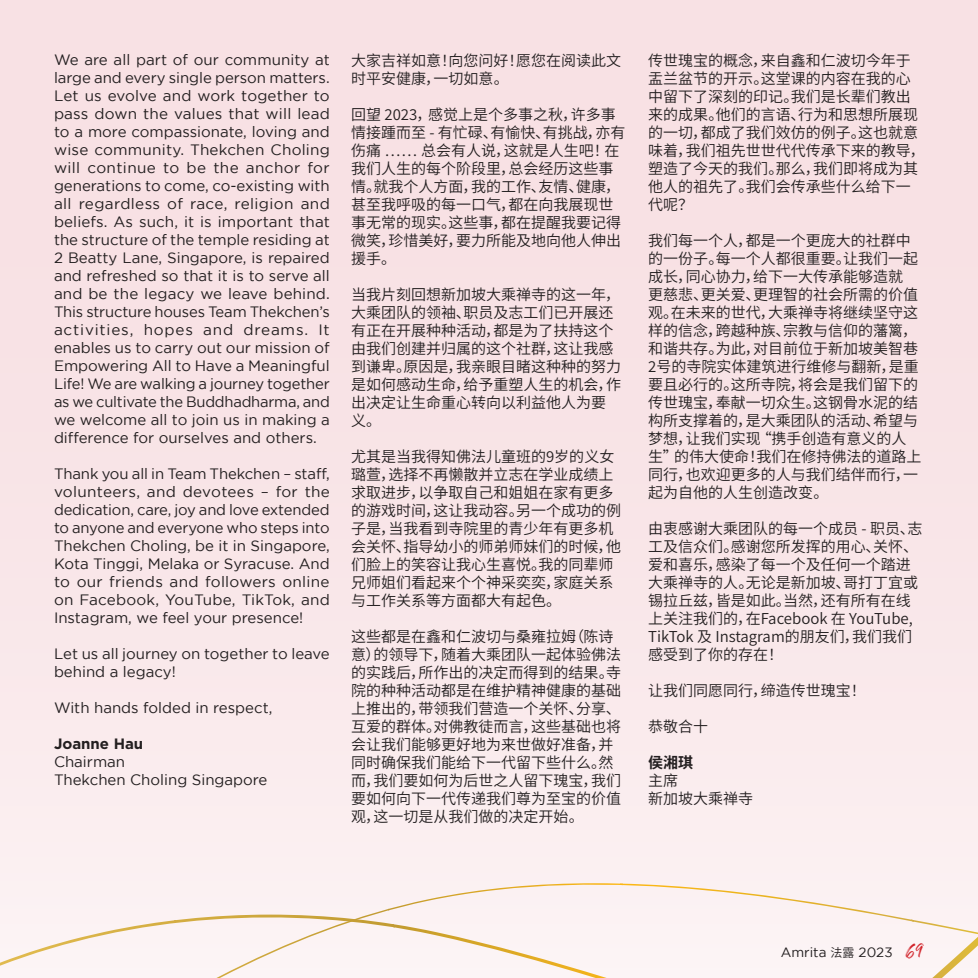
<style>
.page{position:relative;width:978px;height:978px;background:#f8e1e4}
.page>*{position:absolute;margin:0;border:0;box-sizing:border-box;transform-origin:0 0}
.t1{font:15px/18px "Source Han Sans CN";color:#231f20}
.t2{font:15px/18px "Gotham";color:#231f20;text-align:justify}
.t3{font:700 15px "Gotham";color:#231f20}
.t4{font:700 15px "Source Han Sans CN";color:#231f20}
.t5{font:13.5px "Gotham";color:#231f20}
.s1{font-family:"Source Han Sans CN";font-size:12px}
.s2{font-family:"Gloss And Bloom";color:#d1232a}
</style>
<div class="page">
<div style="left:0;top:751px;width:978px;height:227px;background:#fbf0f1"></div>
<p class="t2" style="left:54px;top:50px;width:277px">We are all part of our community at large and every single person matters.<br>Let us evolve and work together to pass down the values that will lead to a more compassionate, loving and wise community. Thekchen Choling will continue to be the anchor for generations to come, co-existing with all regardless of race, religion and beliefs. As such, it is important that the structure of the temple residing at 2 Beatty Lane, Singapore, is repaired and refreshed so that it is to serve all and be the legacy we leave behind.<br>This structure houses Team Thekchen’s activities, hopes and dreams. It enables us to carry out our mission of Empowering All to Have a Meaningful Life! We are walking a journey together as we cultivate the Buddhadharma, and we welcome all to join us in making a difference for ourselves and others.</p>
<p class="t2" style="left:54px;top:464px;width:277px">Thank you all in Team Thekchen – staff, volunteers, and devotees – for the dedication, care, joy and love extended to anyone and everyone who steps into Thekchen Choling, be it in Singapore, Kota Tinggi, Melaka or Syracuse. And to our friends and followers online on Facebook, YouTube, TikTok, and Instagram, we feel your presence!</p>
<p class="t2" style="left:54px;top:644px;width:277px">Let us all journey on together to leave behind a legacy!</p>
<p class="t2" style="left:54px;top:698px;width:220px">With hands folded in respect,</p>
<p class="t3" style="left:54px;top:735px;width:91px">Joanne Hau</p>
<p class="t2" style="left:54px;top:752px;width:215px">Chairman<br>Thekchen Choling Singapore</p>
<p class="t1" style="left:351px;top:52px;width:271px">大家吉祥如意！向您问好！愿您在阅读此文时平安健康，一切如意。</p>
<p class="t1" style="left:351px;top:106px;width:276px">回望 2023，感觉上是个多事之秋，许多事情接踵而至 - 有忙碌、有愉快、有挑战，亦有伤痛 …… 总会有人说，这就是人生吧！在我们人生的每个阶段里，总会经历这些事情。就我个人方面，我的工作、友情、健康，甚至我呼吸的每一口气，都在向我展现世事无常的现实。这些事，都在提醒我要记得微笑，珍惜美好，要力所能及地向他人伸出援手。</p>
<p class="t1" style="left:351px;top:286px;width:271px">当我片刻回想新加坡大乘禅寺的这一年，大乘团队的领袖、职员及志工们已开展还有正在开展种种活动，都是为了扶持这个由我们创建并归属的这个社群，这让我感到谦卑。原因是，我亲眼目睹这种种的努力是如何感动生命，给予重塑人生的机会，作出决定让生命重心转向以利益他人为要义。</p>
<p class="t1" style="left:351px;top:448px;width:271px">尤其是当我得知佛法儿童班的9岁的义女璐萱，选择不再懒散并立志在学业成绩上求取进步，以争取自己和姐姐在家有更多的游戏时间，这让我动容。另一个成功的例子是，当我看到寺院里的青少年有更多机会关怀、指导幼小的师弟师妹们的时候，他们脸上的笑容让我心生喜悦。我的同辈师兄师姐们看起来个个神采奕奕，家庭关系与工作关系等方面都大有起色。</p>
<p class="t1" style="left:351px;top:628px;width:271px">这些都是在鑫和仁波切与桑雍拉姆（陈诗意）的领导下，随着大乘团队一起体验佛法的实践后，所作出的决定而得到的结果。寺院的种种活动都是在维护精神健康的基础上推出的，带领我们营造一个关怀、分享、互爱的群体。对佛教徒而言，这些基础也将会让我们能够更好地为来世做好准备，并同时确保我们能给下一代留下些什么。然而，我们要如何为后世之人留下瑰宝，我们要如何向下一代传递我们尊为至宝的价值观，这一切是从我们做的决定开始。</p>
<p class="t1" style="left:648px;top:52px;width:278px">传世瑰宝的概念，来自鑫和仁波切今年于盂兰盆节的开示。这堂课的内容在我的心中留下了深刻的印记。我们是长辈们教出来的成果。他们的言语、行为和思想所展现的一切，都成了我们效仿的例子。这也就意味着，我们祖先世世代代传承下来的教导，塑造了今天的我们。那么，我们即将成为其他人的祖先了。我们会传承些什么给下一代呢？</p>
<p class="t1" style="left:648px;top:232px;width:275px">我们每一个人，都是一个更庞大的社群中的一份子。每一个人都很重要。让我们一起成长，同心协力，给下一大传承能够造就更慈悲、更关爱、更理智的社会所需的价值观。在未来的世代，大乘禅寺将继续坚守这样的信念，跨越种族、宗教与信仰的藩篱，和谐共存。为此，对目前位于新加坡美智巷<br>2号的寺院实体建筑进行维修与翻新，是重要且必行的。这所寺院，将会是我们留下的传世瑰宝，奉献一切众生。这钢骨水泥的结构所支撑着的，是大乘团队的活动、希望与梦想，让我们实现 “携手创造有意义的人生”的伟大使命！我们在修持佛法的道路上同行，也欢迎更多的人与我们结伴而行，一起为自他的人生创造改变。</p>
<p class="t1" style="left:648px;top:520px;width:276px">由衷感谢大乘团队的每一个成员 - 职员、志工及信众们。感谢您所发挥的用心、关怀、爱和喜乐，感染了每一个及任何一个踏进大乘禅寺的人。无论是新加坡、哥打丁宜或锡拉丘兹，皆是如此。当然，还有所有在线上关注我们的，在Facebook 在 YouTube,<br>TikTok 及 Instagram的朋友们，我们我们感受到了你的存在！</p>
<p class="t1" style="left:648px;top:682px;width:219px">让我们同愿同行，缔造传世瑰宝！</p>
<p class="t1" style="left:648px;top:718px;width:61px">恭敬合十</p>
<p class="t4" style="left:648px;top:754px;width:46px">侯湘琪</p>
<p class="t1" style="left:648px;top:772px;width:106px">主席<br>新加坡大乘禅寺</p>
<p class="t5" style="left:781px;top:944px;width:145px">Amrita <span class="s1">法露</span> 2023 <span class="s2">69</span></p>
</div>
